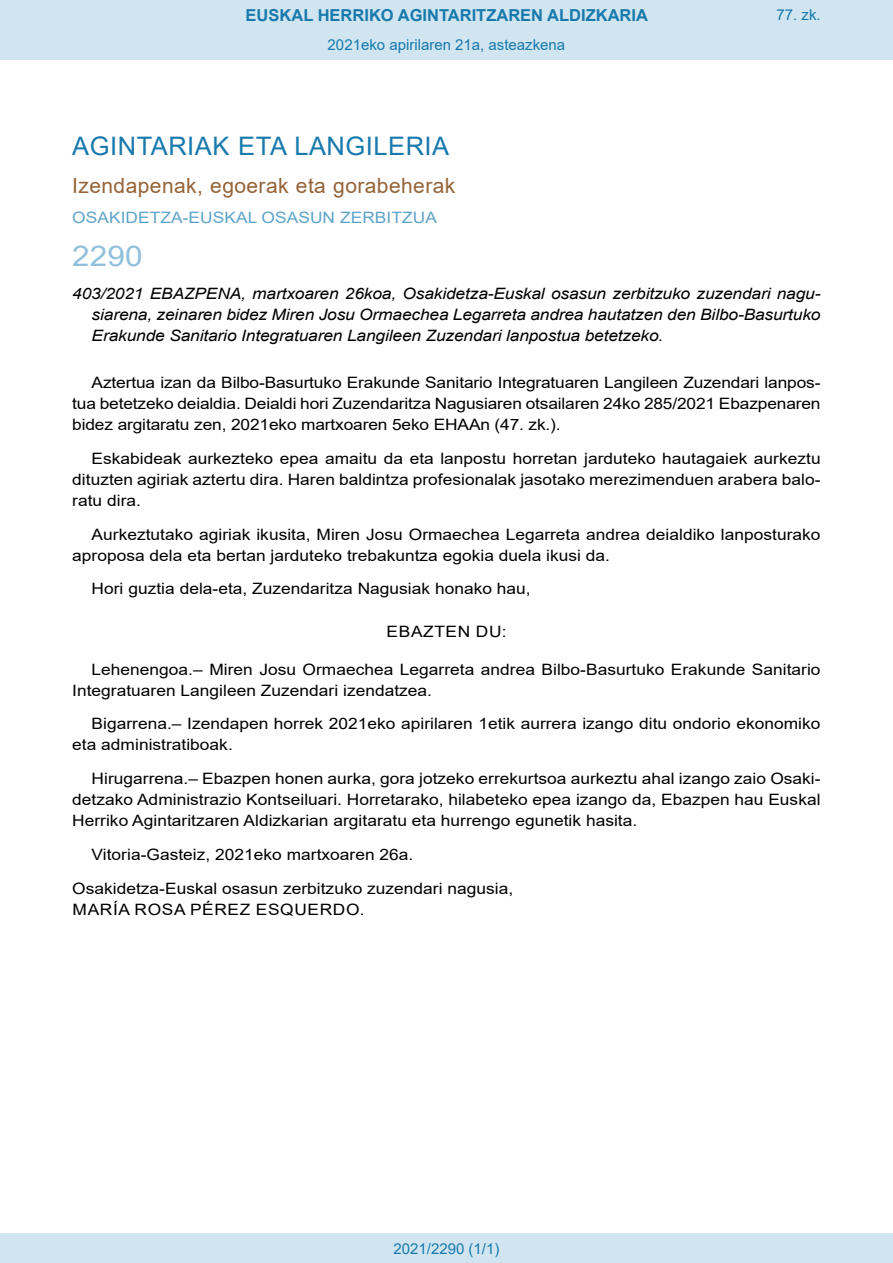
<style>
.page{position:relative;width:893px;height:1263px;background:#fff}
.page>*{position:absolute;margin:0;border:0;box-sizing:border-box;transform-origin:0 0}
.BOPVOrden{font:28.5px "Arial";color:#90c0db;scale:1.11 1}
.BOPVSeccion{font:25.5px "Arial";letter-spacing:.02em;color:#1879ad}
.BOPVSubseccion{font:21px "Arial";letter-spacing:.02em;color:#956338}
.t1{font:700 16.5px "Arial";color:#1879ad}
.BOPVDetalle{font:15.6px/21px "Arial";color:#000;text-align:justify;scale:1.11 1}
.BOPVTitulo{font:italic 15.6px/21px "Arial";letter-spacing:-.01em;color:#000;text-align:justify;scale:1.11 1}
.BOPVFirmaPuesto{font:15.6px "Arial";color:#000;scale:1.11 1}
.BOPVFirmaLugFec{font:15.6px "Arial";color:#000;scale:1.11 1}
.BOPVOrganismo{font:15.6px "Arial";letter-spacing:.005em;color:#5ea4ca;scale:1.11 1}
.BOPVFirmaNombre{font:15.6px "Arial";letter-spacing:.035em;color:#000;scale:1.11 1}
.BOPVClave{font:15.6px "Arial";letter-spacing:.035em;color:#000;scale:1.11 1}
.Paginacion_Centro{font:15px "Arial";color:#1879ad}
</style>
<div class="page">
<div style="left:0;top:0;width:893px;height:60px;background:#d0e5f0"></div>
<div style="left:0;top:1233px;width:893px;height:30px;background:#d0e5f0"></div>
<p class="t1" style="left:246px;top:3px;width:404px">EUSKAL HERRIKO AGINTARITZAREN ALDIZKARIA</p>
<p class="Paginacion_Centro" style="left:328px;top:35px;width:239px">2021eko apirilaren 21a, asteazkena</p>
<p class="Paginacion_Centro" style="left:776px;top:5px;width:46px">77. zk.</p>
<p class="BOPVSeccion" style="left:72px;top:128px;width:378px">AGINTARIAK ETA LANGILERIA</p>
<p class="BOPVSubseccion" style="left:72px;top:171px;width:385px">Izendapenak, egoerak eta gorabeherak</p>
<p class="BOPVOrganismo" style="left:72px;top:207px;width:330px">OSAKIDETZA-EUSKAL OSASUN ZERBITZUA</p>
<p class="BOPVOrden" style="left:72px;top:236px;width:65px">2290</p>
<p class="BOPVTitulo" style="left:92px;top:284px;width:658px;text-indent:-19px">403/2021 EBAZPENA, martxoaren 26koa, Osakidetza-Euskal osasun zerbitzuko zuzendari nagu&shy;siarena, zeinaren bidez Miren Josu Ormaechea Legarreta andrea hautatzen den Bilbo-Basurtuko Erakunde Sanitario Integratuaren Langileen Zuzendari lanpostua betetzeko.</p>
<p class="BOPVDetalle" style="left:72px;top:372px;width:676px;text-indent:19px">Aztertua izan da Bilbo-Basurtuko Erakunde Sanitario Integratuaren Langileen Zuzendari lanpos&shy;tua betetzeko deialdia. Deialdi hori Zuzendaritza Nagusiaren otsailaren 24ko 285/2021 Ebazpenaren bidez argitaratu zen, 2021eko martxoaren 5eko EHAAn (47. zk.).</p>
<p class="BOPVDetalle" style="left:72px;top:448px;width:676px;text-indent:19px">Eskabideak aurkezteko epea amaitu da eta lanpostu horretan jarduteko hautagaiek aurkeztu dituzten agiriak aztertu dira. Haren baldintza profesionalak jasotako merezimenduen arabera balo&shy;ratu dira.</p>
<p class="BOPVDetalle" style="left:72px;top:523px;width:676px;text-indent:19px">Aurkeztutako agiriak ikusita, Miren Josu Ormaechea Legarreta andrea deialdiko lanposturako aproposa dela eta bertan jarduteko trebakuntza egokia duela ikusi da.</p>
<p class="BOPVDetalle" style="left:92px;top:578px;width:397px">Hori guztia dela-eta, Zuzendaritza Nagusiak honako hau,</p>
<p class="BOPVClave" style="left:387px;top:620px;width:110px">EBAZTEN DU:</p>
<p class="BOPVDetalle" style="left:72px;top:658px;width:676px;text-indent:19px">Lehenengoa.– Miren Josu Ormaechea Legarreta andrea Bilbo-Basurtuko Erakunde Sanitario<br>Integratuaren Langileen Zuzendari izendatzea.</p>
<p class="BOPVDetalle" style="left:72px;top:713px;width:675px;text-indent:19px">Bigarrena.– Izendapen horrek 2021eko apirilaren 1etik aurrera izango ditu ondorio ekonomiko eta administratiboak.</p>
<p class="BOPVDetalle" style="left:72px;top:768px;width:676px;text-indent:19px">Hirugarrena.– Ebazpen honen aurka, gora jotzeko errekurtsoa aurkeztu ahal izango zaio Osaki&shy;detzako Administrazio Kontseiluari. Horretarako, hilabeteko epea izango da, Ebazpen hau Euskal Herriko Agintaritzaren Aldizkarian argitaratu eta hurrengo egunetik hasita.</p>
<p class="BOPVFirmaLugFec" style="left:92px;top:843px;width:291px">Vitoria-Gasteiz, 2021eko martxoaren 26a.</p>
<p class="BOPVFirmaPuesto" style="left:72px;top:877px;width:399px">Osakidetza-Euskal osasun zerbitzuko zuzendari nagusia,</p>
<p class="BOPVFirmaNombre" style="left:73px;top:898px;width:265px">MARÍA ROSA PÉREZ ESQUERDO.</p>
<p class="Paginacion_Centro" style="left:393px;top:1238px;width:107px">2021/2290 (1/1)</p>
</div>
